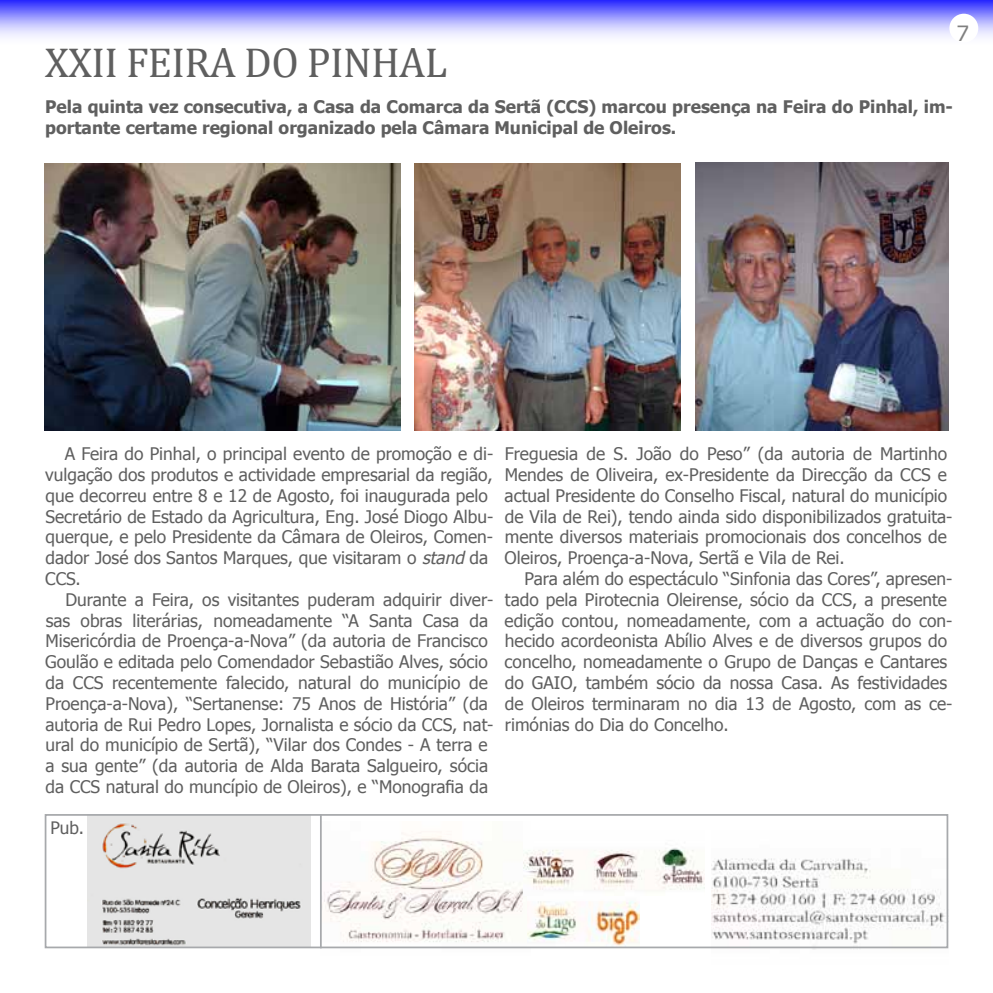
<style>
.page{position:relative;width:993px;height:993px;background:#fff}
.page>*{position:absolute;margin:0;border:0;box-sizing:border-box;transform-origin:0 0}
.t1{font:42px "Cambria";letter-spacing:-.015em;color:#5f5f5f}
.t2{font:21px "MS Reference Sans Serif";color:#808080}
.t3{font:17.32px/20.8px "Tahoma";color:#5f5f5f}
.t4{font:700 17.32px/20.8px "Tahoma";color:#5f5f5f}
.t5{font:17.15px "Tahoma";color:#5f5f5f}
.s1{font-style:italic}
</style>
<div class="page">
<svg style="left:0;top:0;width:992px;height:37px;background:#9a9aff"></svg>
<div style="left:949px;top:14px;width:28px;height:29px;background:#fff;border-radius:50%"></div>
<img style="left:711px;top:858px;width:236px;height:92px">
<img style="left:88px;top:816px;width:222px;height:128px">
<img style="left:321px;top:821px;width:209px;height:128px">
<img style="left:527px;top:895px;width:112px;height:49px">
<img style="left:523px;top:830px;width:181px;height:65px">
<hr style="left:320px;top:814px;width:1px;height:133px;background:#a7a9ac">
<div style="left:45px;top:813px;width:902px;height:134px;border:2px solid #a7a9ac"></div>
<img style="left:45px;top:163px;width:355px;height:267px">
<img style="left:695px;top:163px;width:252px;height:267px">
<img style="left:414px;top:163px;width:266px;height:267px">
<p class="t2" style="left:955px;top:19px;width:15px">7</p>
<h1 class="t1" style="left:45px;top:38px;width:404px">XXII FEIRA DO PINHAL</h1>
<p class="t4" style="left:45px;top:95px;width:909px">Pela quinta vez consecutiva, a Casa da Comarca da Sertã (CCS) marcou presença na Feira do Pinhal, im&shy;portante certame regional organizado pela Câmara Municipal de Oleiros.</p>
<p class="t3" style="left:45px;top:442px;width:449px;text-indent:19px">A Feira do Pinhal, o principal evento de promoção e di&shy;vulgação dos produtos e actividade empresarial da região, que decorreu entre 8 e 12 de Agosto, foi inaugurada pelo Secretário de Estado da Agricultura, Eng. José Diogo Albu&shy;querque, e pelo Presidente da Câmara de Oleiros, Comen&shy;dador José dos Santos Marques, que visitaram o <span class="s1">stand</span> da CCS.</p>
<p class="t3" style="left:45px;top:588px;width:449px;text-indent:20px">Durante a Feira, os visitantes puderam adquirir diver&shy;sas obras literárias, nomeadamente “A Santa Casa da Misericórdia de Proença-a-Nova” (da autoria de Francisco Goulão e editada pelo Comendador Sebastião Alves, sócio da CCS recentemente falecido, natural do município de Proença-a-Nova), “Sertanense: 75 Anos de História” (da autoria de Rui Pedro Lopes, Jornalista e sócio da CCS, nat&shy;ural do município de Sertã), “Vilar dos Condes - A terra e a sua gente” (da autoria de Alda Barata Salgueiro, sócia da CCS natural do muncípio de Oleiros), e “Monografia da</p>
<p class="t5" style="left:50px;top:816px;width:35px">Pub.</p>
<p class="t3" style="left:504px;top:442px;width:449px">Freguesia de S. João do Peso” (da autoria de Martinho Mendes de Oliveira, ex-Presidente da Direcção da CCS e actual Presidente do Conselho Fiscal, natural do município de Vila de Rei), tendo ainda sido disponibilizados gratuita&shy;mente diversos materiais promocionais dos concelhos de Oleiros, Proença-a-Nova, Sertã e Vila de Rei.</p>
<p class="t3" style="left:504px;top:567px;width:449px;text-indent:20px">Para além do espectáculo “Sinfonia das Cores”, apresen&shy;tado pela Pirotecnia Oleirense, sócio da CCS, a presente edição contou, nomeadamente, com a actuação do con&shy;hecido acordeonista Abílio Alves e de diversos grupos do concelho, nomeadamente o Grupo de Danças e Cantares do GAIO, também sócio da nossa Casa. As festividades de Oleiros terminaram no dia 13 de Agosto, com as ce&shy;rimónias do Dia do Concelho.</p>
</div>
